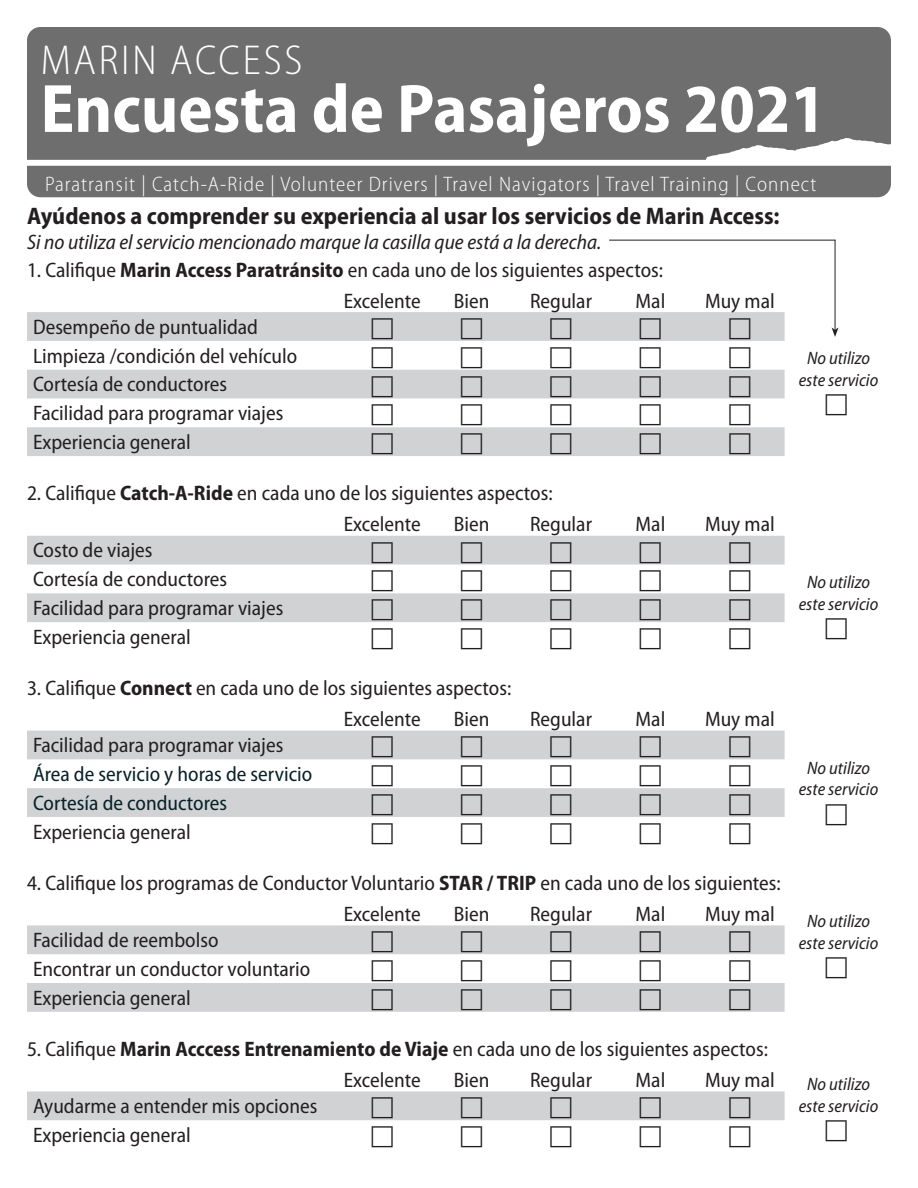
<style>
.page{position:relative;width:918px;height:1188px;background:#fff}
.page>*{position:absolute;margin:0;border:0;box-sizing:border-box;transform-origin:0 0}
.t1{font:700 semi-condensed 69px "Myriad Pro";color:#fff}
.t2{font:300 semi-condensed 42px "Myriad Pro";letter-spacing:.07em;color:#fff}
.t3{font:700 semi-condensed 24px "Myriad Pro";color:#231f20}
.t4{font:semi-condensed 21px "Myriad Pro";color:#231f20}
.t5{font:300 semi-condensed 21px "Myriad Pro";letter-spacing:.05em;color:#fff}
.t6{font:italic semi-condensed 21px "Myriad Pro";color:#231f20}
.t7{font:semi-condensed 21px "Myriad Pro";color:#072127}
.t8{font:italic semi-condensed 18px "Myriad Pro";color:#231f20}
.s1{font-weight:700}
</style>
<div class="page">
<svg style="left:27px;top:312px;width:758px;height:144px;fill:#d1d2d4"></svg>
<svg style="left:27px;top:536px;width:758px;height:86px;fill:#d1d2d4"></svg>
<svg style="left:27px;top:731px;width:758px;height:86px;fill:#d1d2d4"></svg>
<svg style="left:27px;top:925px;width:758px;height:87px;fill:#d1d2d4"></svg>
<div style="left:27px;top:27px;width:864px;height:45px;background:#6e6e6e"></div>
<div style="left:27px;top:72px;width:864px;height:88px;background:#6e6e6e"></div>
<hr style="left:609px;top:240px;width:226px;height:1px;background:#231f20">
<hr style="left:835px;top:240px;width:1px;height:90px;background:#231f20">
<svg style="left:832px;top:327px;width:7px;height:10px"></svg>
<div style="left:27px;top:166px;width:864px;height:31px;background:#6e6e6e"></div>
<svg style="left:372px;top:318px;width:21px;height:21px"></svg>
<svg style="left:461px;top:318px;width:21px;height:21px"></svg>
<svg style="left:551px;top:318px;width:21px;height:21px"></svg>
<svg style="left:640px;top:318px;width:21px;height:21px"></svg>
<svg style="left:729px;top:318px;width:21px;height:21px"></svg>
<svg style="left:372px;top:347px;width:21px;height:21px"></svg>
<svg style="left:461px;top:347px;width:21px;height:21px"></svg>
<svg style="left:551px;top:347px;width:21px;height:21px"></svg>
<svg style="left:640px;top:347px;width:21px;height:21px"></svg>
<svg style="left:729px;top:347px;width:21px;height:21px"></svg>
<svg style="left:372px;top:375px;width:21px;height:22px"></svg>
<svg style="left:461px;top:375px;width:21px;height:22px"></svg>
<svg style="left:551px;top:375px;width:21px;height:22px"></svg>
<svg style="left:640px;top:375px;width:21px;height:22px"></svg>
<svg style="left:729px;top:375px;width:21px;height:22px"></svg>
<svg style="left:372px;top:404px;width:21px;height:21px"></svg>
<svg style="left:461px;top:404px;width:21px;height:21px"></svg>
<svg style="left:551px;top:404px;width:21px;height:21px"></svg>
<svg style="left:640px;top:404px;width:21px;height:21px"></svg>
<svg style="left:729px;top:404px;width:21px;height:21px"></svg>
<svg style="left:372px;top:433px;width:21px;height:21px"></svg>
<svg style="left:461px;top:433px;width:21px;height:21px"></svg>
<svg style="left:551px;top:433px;width:21px;height:21px"></svg>
<svg style="left:640px;top:433px;width:21px;height:21px"></svg>
<svg style="left:729px;top:433px;width:21px;height:21px"></svg>
<svg style="left:372px;top:541px;width:21px;height:22px"></svg>
<svg style="left:461px;top:541px;width:21px;height:22px"></svg>
<svg style="left:551px;top:541px;width:21px;height:22px"></svg>
<svg style="left:640px;top:541px;width:21px;height:22px"></svg>
<svg style="left:729px;top:541px;width:21px;height:22px"></svg>
<svg style="left:372px;top:570px;width:21px;height:22px"></svg>
<svg style="left:461px;top:570px;width:21px;height:22px"></svg>
<svg style="left:551px;top:570px;width:21px;height:22px"></svg>
<svg style="left:640px;top:570px;width:21px;height:22px"></svg>
<svg style="left:729px;top:570px;width:21px;height:22px"></svg>
<svg style="left:372px;top:599px;width:21px;height:21px"></svg>
<svg style="left:461px;top:599px;width:21px;height:21px"></svg>
<svg style="left:551px;top:599px;width:21px;height:21px"></svg>
<svg style="left:640px;top:599px;width:21px;height:21px"></svg>
<svg style="left:729px;top:599px;width:21px;height:21px"></svg>
<svg style="left:372px;top:736px;width:21px;height:22px"></svg>
<svg style="left:461px;top:736px;width:21px;height:22px"></svg>
<svg style="left:551px;top:736px;width:21px;height:22px"></svg>
<svg style="left:640px;top:736px;width:21px;height:22px"></svg>
<svg style="left:729px;top:736px;width:21px;height:22px"></svg>
<svg style="left:372px;top:765px;width:21px;height:21px"></svg>
<svg style="left:461px;top:765px;width:21px;height:21px"></svg>
<svg style="left:551px;top:765px;width:21px;height:21px"></svg>
<svg style="left:640px;top:765px;width:21px;height:21px"></svg>
<svg style="left:729px;top:765px;width:21px;height:21px"></svg>
<svg style="left:372px;top:794px;width:21px;height:21px"></svg>
<svg style="left:461px;top:794px;width:21px;height:21px"></svg>
<svg style="left:551px;top:794px;width:21px;height:21px"></svg>
<svg style="left:640px;top:794px;width:21px;height:21px"></svg>
<svg style="left:729px;top:794px;width:21px;height:21px"></svg>
<svg style="left:372px;top:931px;width:21px;height:21px"></svg>
<svg style="left:461px;top:931px;width:21px;height:21px"></svg>
<svg style="left:551px;top:931px;width:21px;height:21px"></svg>
<svg style="left:640px;top:931px;width:21px;height:21px"></svg>
<svg style="left:729px;top:931px;width:21px;height:21px"></svg>
<svg style="left:372px;top:960px;width:21px;height:21px"></svg>
<svg style="left:461px;top:960px;width:21px;height:21px"></svg>
<svg style="left:551px;top:960px;width:21px;height:21px"></svg>
<svg style="left:640px;top:960px;width:21px;height:21px"></svg>
<svg style="left:729px;top:960px;width:21px;height:21px"></svg>
<svg style="left:372px;top:989px;width:21px;height:21px"></svg>
<svg style="left:461px;top:989px;width:21px;height:21px"></svg>
<svg style="left:551px;top:989px;width:21px;height:21px"></svg>
<svg style="left:640px;top:989px;width:21px;height:21px"></svg>
<svg style="left:729px;top:989px;width:21px;height:21px"></svg>
<div style="left:27px;top:1091px;width:758px;height:29px;background:#d1d2d4"></div>
<svg style="left:640px;top:1097px;width:21px;height:21px"></svg>
<svg style="left:729px;top:1097px;width:21px;height:21px"></svg>
<p class="t2" style="left:41px;top:35px;width:263px">MARIN ACCESS</p>
<p class="t1" style="left:40px;top:64px;width:787px">Encuesta de Pasajeros 2021</p>
<p class="t5" style="left:45px;top:171px;width:773px">Paratransit | Catch-A-Ride | Volunteer Drivers | Travel Navigators | Travel Training | Connect</p>
<p class="t3" style="left:27px;top:201px;width:754px">Ayúdenos a comprender su experiencia al usar los servicios de Marin Access:</p>
<p class="t6" style="left:27px;top:229px;width:576px">Si no utiliza el servicio mencionado marque la casilla que está a la derecha.</p>
<p class="t4" style="left:27px;top:257px;width:638px">1. Califique <span class="s1">Marin Access Paratránsito</span> en cada uno de los siguientes aspectos:</p>
<p class="t4" style="left:344px;top:288px;width:79px">Excelente</p>
<p class="t4" style="left:454px;top:288px;width:37px">Bien</p>
<p class="t4" style="left:530px;top:288px;width:63px">Regular</p>
<p class="t4" style="left:636px;top:288px;width:31px">Mal</p>
<p class="t4" style="left:705px;top:288px;width:71px">Muy mal</p>
<p class="t4" style="left:33px;top:314px;width:227px">Desempeño de puntualidad</p>
<p class="t4" style="left:33px;top:343px;width:266px">Limpieza /condición del vehículo</p>
<p class="t4" style="left:33px;top:372px;width:196px">Cortesía de conductores</p>
<p class="t4" style="left:33px;top:400px;width:252px">Facilidad para programar viajes</p>
<p class="t4" style="left:33px;top:429px;width:159px">Experiencia general</p>
<p class="t4" style="left:27px;top:481px;width:527px">2. Califique <span class="s1">Catch-A-Ride</span> en cada uno de los siguientes aspectos:</p>
<p class="t4" style="left:344px;top:511px;width:79px">Excelente</p>
<p class="t4" style="left:454px;top:511px;width:37px">Bien</p>
<p class="t4" style="left:530px;top:511px;width:63px">Regular</p>
<p class="t4" style="left:636px;top:511px;width:31px">Mal</p>
<p class="t4" style="left:705px;top:511px;width:71px">Muy mal</p>
<p class="t4" style="left:33px;top:538px;width:121px">Costo de viajes</p>
<p class="t4" style="left:33px;top:566px;width:196px">Cortesía de conductores</p>
<p class="t4" style="left:33px;top:595px;width:252px">Facilidad para programar viajes</p>
<p class="t4" style="left:33px;top:624px;width:159px">Experiencia general</p>
<p class="t4" style="left:27px;top:675px;width:486px">3. Califique <span class="s1">Connect</span> en cada uno de los siguientes aspectos:</p>
<p class="t4" style="left:344px;top:706px;width:79px">Excelente</p>
<p class="t4" style="left:454px;top:706px;width:37px">Bien</p>
<p class="t4" style="left:530px;top:706px;width:63px">Regular</p>
<p class="t4" style="left:636px;top:706px;width:31px">Mal</p>
<p class="t4" style="left:705px;top:706px;width:71px">Muy mal</p>
<p class="t4" style="left:33px;top:732px;width:252px">Facilidad para programar viajes</p>
<p class="t7" style="left:33px;top:761px;width:281px">Área de servicio y horas de servicio</p>
<p class="t7" style="left:33px;top:790px;width:196px">Cortesía de conductores</p>
<p class="t4" style="left:33px;top:819px;width:159px">Experiencia general</p>
<p class="t4" style="left:27px;top:870px;width:755px">4. Califique los programas de Conductor Voluntario <span class="s1">STAR / TRIP</span> en cada uno de los siguientes:</p>
<p class="t4" style="left:344px;top:901px;width:79px">Excelente</p>
<p class="t4" style="left:454px;top:901px;width:37px">Bien</p>
<p class="t4" style="left:530px;top:901px;width:63px">Regular</p>
<p class="t4" style="left:636px;top:901px;width:31px">Mal</p>
<p class="t4" style="left:705px;top:901px;width:71px">Muy mal</p>
<p class="t4" style="left:33px;top:927px;width:187px">Facilidad de reembolso</p>
<p class="t4" style="left:33px;top:956px;width:279px">Encontrar un conductor voluntario</p>
<p class="t4" style="left:33px;top:985px;width:159px">Experiencia general</p>
<p class="t4" style="left:27px;top:1036px;width:742px">5. Califique <span class="s1">Marin Acccess Entrenamiento de Viaje</span> en cada uno de los siguientes aspectos:</p>
<p class="t4" style="left:344px;top:1067px;width:79px">Excelente</p>
<p class="t4" style="left:454px;top:1067px;width:37px">Bien</p>
<p class="t4" style="left:530px;top:1067px;width:63px">Regular</p>
<p class="t4" style="left:636px;top:1067px;width:31px">Mal</p>
<p class="t4" style="left:705px;top:1067px;width:71px">Muy mal</p>
<p class="t4" style="left:33px;top:1093px;width:286px">Ayudarme a entender mis opciones</p>
<p class="t4" style="left:33px;top:1122px;width:159px">Experiencia general</p>
<p class="t8" style="left:807px;top:347px;width:64px">No utilizo</p>
<p class="t8" style="left:799px;top:369px;width:81px">este servicio</p>
<p class="t8" style="left:807px;top:571px;width:64px">No utilizo</p>
<p class="t8" style="left:799px;top:593px;width:81px">este servicio</p>
<p class="t8" style="left:807px;top:757px;width:64px">No utilizo</p>
<p class="t8" style="left:799px;top:778px;width:81px">este servicio</p>
<p class="t8" style="left:807px;top:910px;width:64px">No utilizo</p>
<p class="t8" style="left:799px;top:932px;width:81px">este servicio</p>
<p class="t8" style="left:807px;top:1073px;width:64px">No utilizo</p>
<p class="t8" style="left:799px;top:1095px;width:81px">este servicio</p>
</div>
